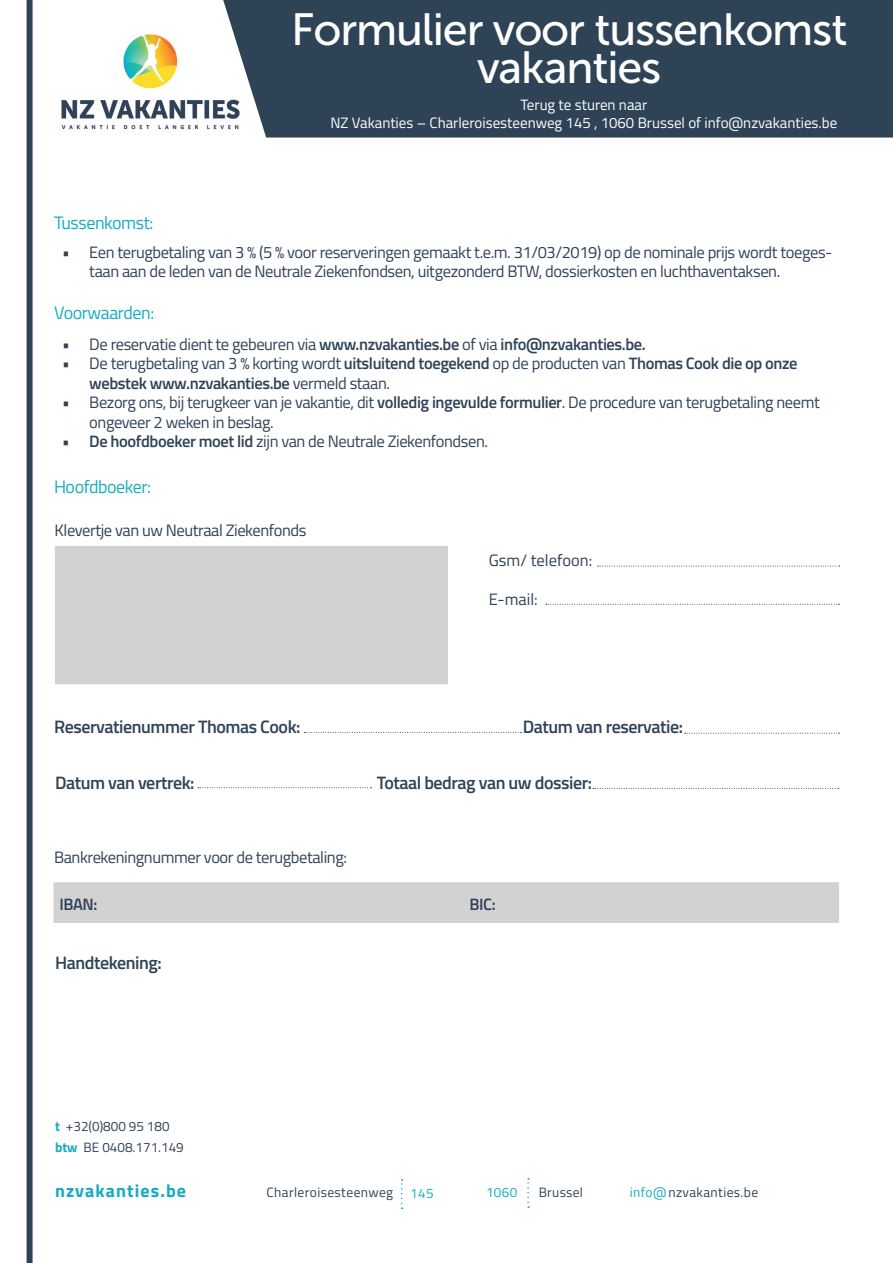
<style>
.page{position:relative;width:893px;height:1263px;background:#fff}
.page>*{position:absolute;margin:0;border:0;box-sizing:border-box;transform-origin:0 0}
.t1{font:45px/37.5px "Museo Sans 500";letter-spacing:-.025em;color:#fff;text-align:center}
.t2{font:600 18px "Titillium Web";letter-spacing:-.025em;color:#2f4257}
.t3{font:18px "Titillium Web";letter-spacing:-.025em;color:#16acc1}
.t4{font:700 18px "Titillium Web";letter-spacing:.06em;color:#16acc1}
.t5{font:16.5px/19.5px "Titillium Web";letter-spacing:-.025em;color:#2f4257}
.t6{font:600 16.5px/19.5px "Titillium Web";letter-spacing:-.025em;color:#2f4257}
.t7{font:16.5px "Titillium Web";color:#2f4257}
.t8{font:15px/18px "Titillium Web";color:#fff;text-align:center}
.t9{font:13.5px "Titillium Web";letter-spacing:.03em;color:#304257}
.t10{font:13.5px/21px "Titillium Web";color:#304257}
.t11{font:13.5px "Titillium Web";color:#16acc1}
.s1{font-weight:400}
.s2{font-weight:600}
.s3{font-weight:700;color:#16acc1}
.s4{color:#16acc1}
</style>
<div class="page">
<img style="left:61px;top:34px;width:162px;height:96px">
<div style="left:223px;top:0;width:670px;height:138px;background:#2f4357"></div>
<div style="left:55px;top:546px;width:392px;height:138px;background:#d3d2d2"></div>
<div style="left:54px;top:883px;width:785px;height:39px;background:#d3d2d2"></div>
<svg style="left:598px;top:566px;width:242px;height:1px"></svg>
<svg style="left:685px;top:733px;width:155px;height:1px"></svg>
<svg style="left:593px;top:788px;width:246px;height:1px"></svg>
<svg style="left:304px;top:732px;width:217px;height:1px"></svg>
<svg style="left:198px;top:787px;width:173px;height:1px"></svg>
<svg style="left:546px;top:604px;width:294px;height:1px"></svg>
<svg style="left:527px;top:1178px;width:2px;height:30px"></svg>
<svg style="left:401px;top:1179px;width:2px;height:30px"></svg>
<div style="left:27px;top:0;width:6px;height:1263px;background:#2f4257"></div>
<h1 class="t1" style="left:291px;top:11px;width:558px">Formulier voor tussenkomst vakanties</h1>
<p class="t3" style="left:54px;top:209px;width:101px">Tussenkomst:</p>
<p class="t8" style="left:330px;top:95px;width:508px">Terug te sturen naar<br>NZ Vakanties – Charleroisesteenweg 145 , 1060 Brussel of info@nzvakanties.be</p>
<p class="t5" style="left:89px;top:242px;width:745px;text-indent:-27px">• Een terugbetaling van 3 % (5 % voor reserveringen gemaakt t.e.m. 31/03/2019) op de nominale prijs wordt toeges&shy;taan aan de leden van de Neutrale Ziekenfondsen, uitgezonderd BTW, dossierkosten en luchthaventaksen.</p>
<p class="t3" style="left:54px;top:298px;width:102px">Voorwaarden:</p>
<p class="t6" style="left:62px;top:334px;width:585px"><span class="s1">• De reservatie dient te gebeuren via</span> www.nzvakanties.be <span class="s1">of via</span> info@nzvakanties.be.</p>
<p class="t6" style="left:89px;top:353px;width:710px;text-indent:-27px"><span class="s1">• De terugbetaling van 3 % korting wordt</span> uitsluitend toegekend <span class="s1">op de producten van</span> Thomas Cook die op onze webstek www.nzvakanties.be <span class="s1">vermeld staan.</span></p>
<p class="t5" style="left:89px;top:392px;width:732px;text-indent:-27px">• Bezorg ons, bij terugkeer van je vakantie, dit <span class="s2">volledig ingevulde formulier</span>. De procedure van terugbetaling neemt ongeveer 2 weken in beslag.</p>
<p class="t5" style="left:62px;top:431px;width:427px"><span class="s2">• De hoofdboeker moet lid</span> zijn van de Neutrale Ziekenfondsen.</p>
<p class="t3" style="left:54px;top:472px;width:99px">Hoofdboeker:</p>
<p class="t5" style="left:55px;top:520px;width:253px">Klevertje van uw Neutraal Ziekenfonds</p>
<p class="t2" style="left:54px;top:712px;width:248px">Reservatienummer Thomas Cook:</p>
<p class="t7" style="left:489px;top:547px;width:105px">Gsm/ telefoon:</p>
<p class="t5" style="left:489px;top:589px;width:51px">E-mail:</p>
<p class="t2" style="left:523px;top:712px;width:162px">Datum van reservatie:</p>
<p class="t2" style="left:55px;top:769px;width:141px">Datum van vertrek:</p>
<p class="t2" style="left:377px;top:769px;width:217px">Totaal bedrag van uw dossier:</p>
<p class="t5" style="left:54px;top:847px;width:294px">Bankrekeningnummer voor de terugbetaling:</p>
<p class="t6" style="left:60px;top:894px;width:39px">IBAN:</p>
<p class="t6" style="left:469px;top:894px;width:28px">BIC:</p>
<p class="t2" style="left:55px;top:949px;width:108px">Handtekening:</p>
<p class="t10" style="left:55px;top:1115px;width:130px"><span class="s3">t</span> +32(0)800 95 180 <span class="s3">btw</span> BE 0408.171.149</p>
<p class="t4" style="left:55px;top:1177px;width:133px">nzvakanties.be</p>
<p class="t9" style="left:266px;top:1182px;width:169px">Charleroisesteenweg <span class="s4">145</span></p>
<p class="t11" style="left:486px;top:1182px;width:33px">1060</p>
<p class="t9" style="left:539px;top:1182px;width:46px">Brussel</p>
<p class="t9" style="left:630px;top:1182px;width:130px"><span class="s4">info@</span>nzvakanties.be</p>
</div>
